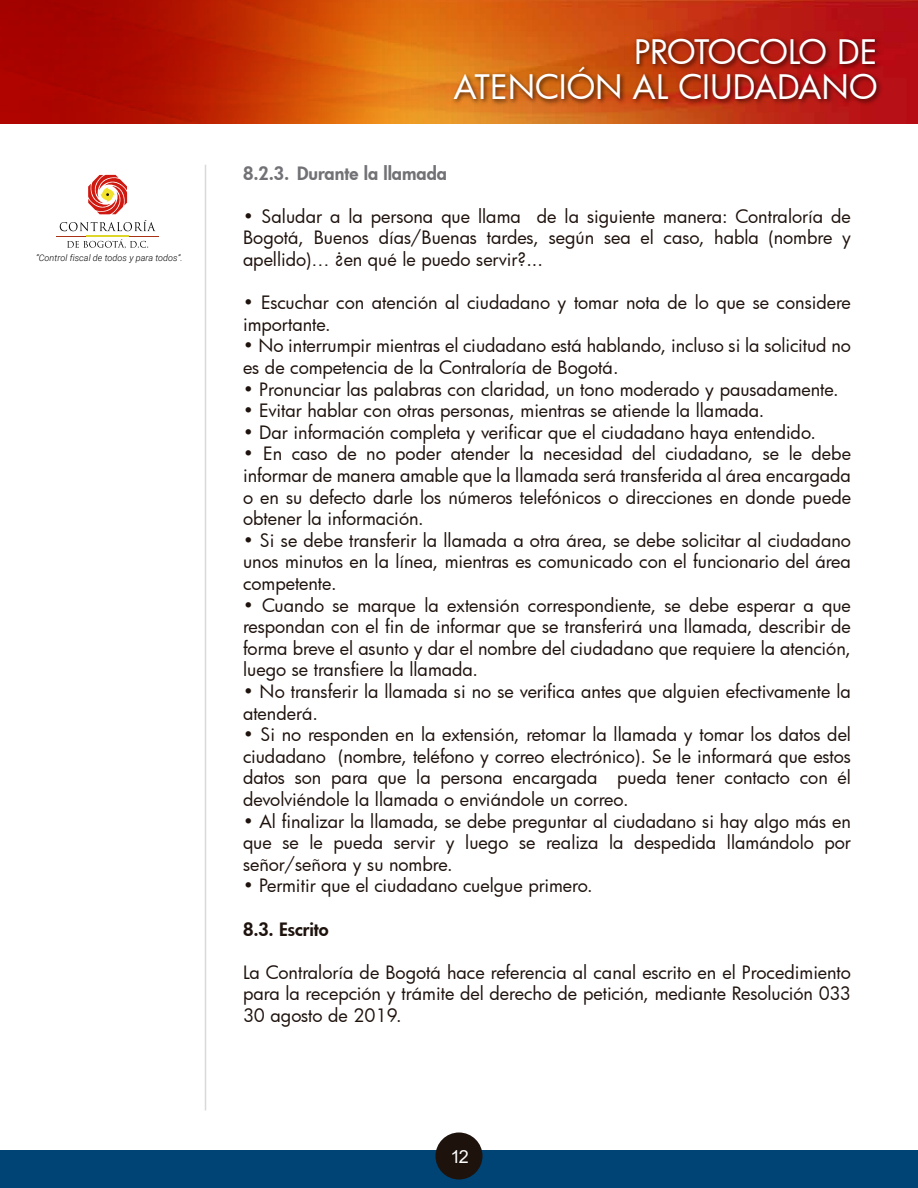
<style>
.page{position:relative;width:918px;height:1188px;background:#fff}
.page>*{position:absolute;margin:0;border:0;box-sizing:border-box;transform-origin:0 0}
.t1{font:33px/34.5px "Futura";color:#fff;text-align:right}
.t2{font:18px/21.6px "Futura";color:#1e120d;text-align:justify}
.t3{font:800 18px "Futura";color:#717176}
.t4{font:800 18px "Futura";color:#1e120d}
.t5{font:18px "Arial";color:#fff}
.t6{font:italic 300 9px "Roboto";letter-spacing:.005em;color:#010001}
</style>
<div class="page">
<div style="left:0;top:1151px;width:918px;height:37px;background:#004475"></div>
<div style="left:436px;top:1132px;width:46px;height:48px;background:#1e120d;border-radius:50%"></div>
<hr style="left:205px;top:165px;width:1px;height:945px;background:#d8d9dd">
<svg style="left:60px;top:174px;width:95px;height:57px"></svg>
<svg style="left:67px;top:239px;width:81px;height:9px"></svg>
<hr style="left:56px;top:236px;width:103px;height:1px;background:#a93315">
<hr style="left:86px;top:235px;width:43px;height:2px;background:#ded629">
<img style="left:672px;top:0;width:246px;height:123px">
<svg style="left:0;top:0;width:672px;height:123px;background:#c43907"></svg>
<img style="left:446px;top:31px;width:451px;height:86px">
<p class="t6" style="left:36px;top:251px;width:148px">“Control fiscal de todos y para todos”.</p>
<h1 class="t1" style="left:454px;top:34px;width:425px">PROTOCOLO DE<br>ATENCIÓN AL CIUDADANO</h1>
<p class="t3" style="left:243px;top:161px;width:206px">8.2.3. Durante la llamada</p>
<p class="t2" style="left:243px;top:205px;width:610px">• Saludar a la persona que llama de la siguiente manera: Contraloría de Bogotá, Buenos días/Buenas tardes, según sea el caso, habla (nombre y apellido)… ¿en qué le puedo servir?...</p>
<p class="t2" style="left:243px;top:291px;width:609px">• Escuchar con atención al ciudadano y tomar nota de lo que se considere importante.</p>
<p class="t2" style="left:243px;top:335px;width:609px">• No interrumpir mientras el ciudadano está hablando, incluso si la solicitud no es de competencia de la Contraloría de Bogotá.</p>
<p class="t2" style="left:243px;top:378px;width:597px">• Pronunciar las palabras con claridad, un tono moderado y pausadamente.</p>
<p class="t2" style="left:243px;top:399px;width:523px">• Evitar hablar con otras personas, mientras se atiende la llamada.</p>
<p class="t2" style="left:243px;top:421px;width:575px">• Dar información completa y verificar que el ciudadano haya entendido.</p>
<p class="t2" style="left:243px;top:443px;width:610px">• En caso de no poder atender la necesidad del ciudadano, se le debe informar de manera amable que la llamada será transferida al área encargada o en su defecto darle los números telefónicos o direcciones en donde puede obtener la información.</p>
<p class="t2" style="left:243px;top:529px;width:609px">• Si se debe transferir la llamada a otra área, se debe solicitar al ciudadano unos minutos en la línea, mientras es comunicado con el funcionario del área competente.</p>
<p class="t2" style="left:243px;top:594px;width:610px">• Cuando se marque la extensión correspondiente, se debe esperar a que respondan con el fin de informar que se transferirá una llamada, describir de forma breve el asunto y dar el nombre del ciudadano que requiere la atención, luego se transfiere la llamada.</p>
<p class="t2" style="left:243px;top:680px;width:609px">• No transferir la llamada si no se verifica antes que alguien efectivamente la atenderá.</p>
<p class="t2" style="left:243px;top:723px;width:610px">• Si no responden en la extensión, retomar la llamada y tomar los datos del ciudadano (nombre, teléfono y correo electrónico). Se le informará que estos datos son para que la persona encargada pueda tener contacto con él devolviéndole la llamada o enviándole un correo.</p>
<p class="t2" style="left:243px;top:810px;width:610px">• Al finalizar la llamada, se debe preguntar al ciudadano si hay algo más en que se le pueda servir y luego se realiza la despedida llamándolo por señor/señora y su nombre.</p>
<p class="t2" style="left:243px;top:875px;width:351px">• Permitir que el ciudadano cuelgue primero.</p>
<p class="t4" style="left:243px;top:917px;width:87px">8.3. Escrito</p>
<p class="t2" style="left:243px;top:961px;width:610px">La Contraloría de Bogotá hace referencia al canal escrito en el Procedimiento para la recepción y trámite del derecho de petición, mediante Resolución 033<br>30 agosto de 2019.</p>
<p class="t5" style="left:450px;top:1144px;width:20px">12</p>
</div>
